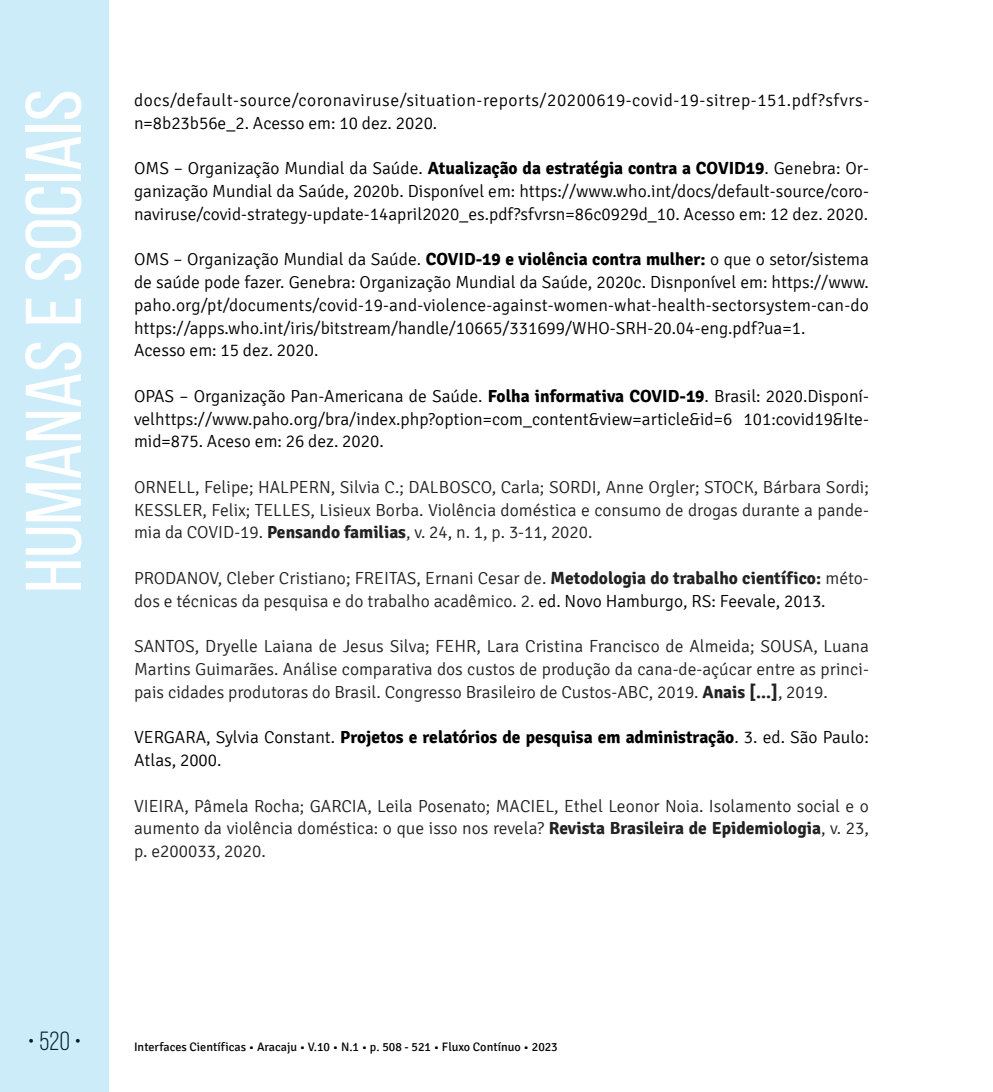
<style>
.page{position:relative;width:993px;height:1092px;background:#fff}
.page>*{position:absolute;margin:0;border:0;box-sizing:border-box;transform-origin:0 0}
.t1{font:78.75px "Bebas Neue";color:#fff;scale:1.09 1}
.t2{font:26.25px "Bebas Neue";color:#000}
.t3{font:300 17.5px/22.8px "Signika";color:#000;text-align:justify}
.t4{font:300 17.5px/22.8px "Signika";color:#222;text-align:justify}
.t5{font:300 17.5px/22.8px "Signika";letter-spacing:.03em;color:#000}
.t6{font:12.25px "Signika";color:#000}
.s1{font-weight:700}
.s2{color:#000}
</style>
<div class="page">
<div style="left:0;top:0;width:109px;height:1091px;background:#cdecf9"></div>
<h1 class="t1" style="left:11px;top:593px;width:463px;rotate:-90deg">Humanas e Sociais</h1>
<p class="t5" style="left:134px;top:89px;width:736px">docs/default-source/coronaviruse/situation-reports/20200619-covid-19-sitrep-151.pdf?sfvrs&shy;n=8b23b56e_2. Acesso em: 10 dez. 2020.</p>
<p class="t3" style="left:134px;top:157px;width:736px">OMS – Organização Mundial da Saúde. <span class="s1">Atualização da estratégia contra a COVID19</span>. Genebra: Or&shy;ganização Mundial da Saúde, 2020b. Disponível em: https://www.who.int/docs/default-source/coro&shy;naviruse/covid-strategy-update-14april2020_es.pdf?sfvrsn=86c0929d_10. Acesso em: 12 dez. 2020.</p>
<p class="t3" style="left:134px;top:248px;width:736px;text-align:left">OMS – Organização Mundial da Saúde. <span class="s1">COVID-19 e violência contra mulher:</span> o que o setor/sistema de saúde pode fazer. Genebra: Organização Mundial da Saúde, 2020c. Disnponível em: https://www. paho.org/pt/documents/covid-19-and-violence-against-women-what-health-sectorsystem-can-do https://apps.who.int/iris/bitstream/handle/10665/331699/WHO-SRH-20.04-eng.pdf?ua=1.<br>Acesso em: 15 dez. 2020.</p>
<p class="t3" style="left:134px;top:385px;width:736px">OPAS – Organização Pan-Americana de Saúde. <span class="s1">Folha informativa COVID-19</span>. Brasil: 2020.Disponí&shy;velhttps://www.paho.org/bra/index.php?option=com_content&amp;view=article&amp;id=6 101:covid19&amp;Ite&shy;mid=875. Aceso em: 26 dez. 2020.</p>
<p class="t4" style="left:134px;top:476px;width:736px">ORNELL, Felipe; HALPERN, Silvia C.; DALBOSCO, Carla; SORDI, Anne Orgler; STOCK, Bárbara Sordi; KESSLER, Felix; TELLES, Lisieux Borba. Violência doméstica e consumo de drogas durante a pande&shy;mia da COVID-19. <span class="s1">Pensando familias</span>, v. 24, n. 1, p. 3-11, 2020.</p>
<p class="t4" style="left:134px;top:567px;width:736px">PRODANOV, Cleber Cristiano; FREITAS, Ernani Cesar de. <span class="s1">Metodologia do trabalho científico:</span> méto&shy;dos e técnicas da pesquisa e do trabalho acadêmico. 2. <span class="s2">ed. Novo Hamburgo, RS: Feevale, 2013.</span></p>
<p class="t4" style="left:134px;top:635px;width:736px">SANTOS, Dryelle Laiana de Jesus Silva; FEHR, Lara Cristina Francisco de Almeida; SOUSA, Luana Martins Guimarães. Análise comparativa dos custos de produção da cana-de-açúcar entre as princi&shy;pais cidades produtoras do Brasil. Congresso Brasileiro de Custos-ABC, 2019. <span class="s1">Anais [...]</span>, 2019.</p>
<p class="t3" style="left:134px;top:726px;width:736px">VERGARA, Sylvia Constant. <span class="s1">Projetos e relatórios de pesquisa em administração</span>. 3. ed. São Paulo:<br>Atlas, 2000.</p>
<p class="t4" style="left:134px;top:794px;width:736px">VIEIRA, Pâmela Rocha; GARCIA, Leila Posenato; MACIEL, Ethel Leonor Noia. Isolamento social e o aumento da violência doméstica: o que isso nos revela? <span class="s1">Revista Brasileira de Epidemiologia</span>, v. 23, p. e200033, 2020.</p>
<h2 class="t2" style="left:28px;top:1026px;width:55px">• 520 •</h2>
<p class="t6" style="left:134px;top:1040px;width:425px">Interfaces Científicas • Aracaju • V.10 • N.1 • p. 508 - 521 • Fluxo Contínuo • 2023</p>
</div>
